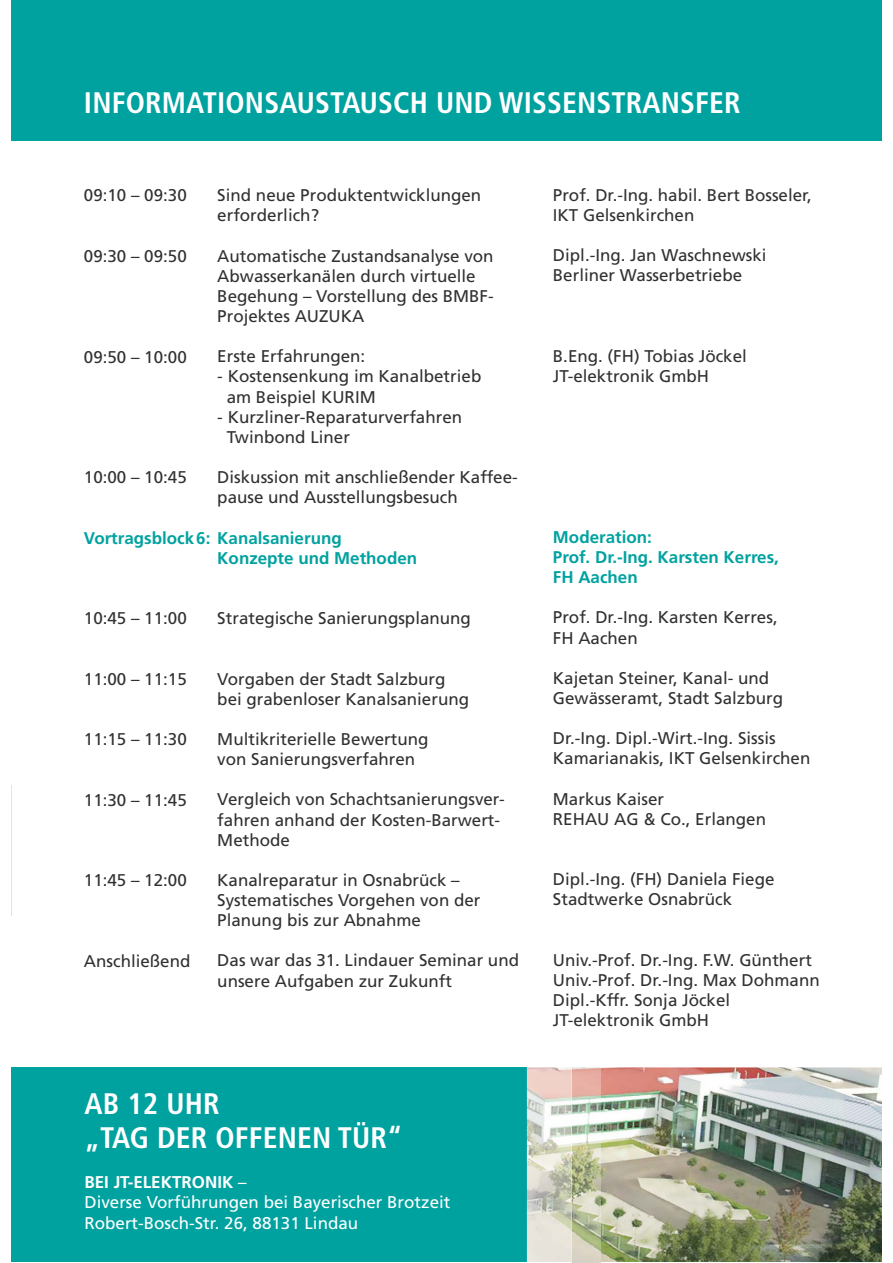
<style>
.page{position:relative;width:893px;height:1263px;background:#fff}
.page>*{position:absolute;margin:0;border:0;box-sizing:border-box;transform-origin:0 0}
.t1{font:700 condensed 29.7px/33.9px "Frutiger LT Std";letter-spacing:.005em;color:#fff}
.t2{font:16.95px/20.1px "Frutiger LT Std";color:#323031}
.t3{font:700 16.95px/20.1px "Frutiger LT Std";color:#00a2a0}
.t4{font:16.95px/20.1px "Frutiger LT Std";color:#fff}
.s1{font-weight:700}
</style>
<div class="page">
<img style="left:600px;top:1067px;width:281px;height:195px">
<div style="left:12px;top:1067px;width:515px;height:195px;background:#00a2a0"></div>
<div style="left:11px;top:0;width:870px;height:141px;background:#00a2a0"></div>
<hr style="left:11px;top:785px;width:1px;height:131px;background:#e2e3e4">
<img style="left:527px;top:1067px;width:73px;height:195px">
<img style="left:571px;top:1067px;width:1px;height:195px">
<h1 class="t1" style="left:84px;top:86px;width:658px">INFORMATIONSAUSTAUSCH UND WISSENSTRANSFER</h1>
<p class="t2" style="left:84px;top:186px;width:104px">09:10 – 09:30</p>
<p class="t2" style="left:84px;top:247px;width:104px">09:30 – 09:50</p>
<p class="t2" style="left:84px;top:347px;width:104px">09:50 – 10:00</p>
<p class="t2" style="left:84px;top:468px;width:104px">10:00 – 10:45</p>
<p class="t2" style="left:217px;top:186px;width:265px">Sind neue Produktentwicklungen erforderlich?</p>
<p class="t2" style="left:217px;top:246px;width:278px">Automatische Zustandsanalyse von<br>Abwasserkanälen durch virtuelle<br>Begehung – Vorstellung des BMBF-<br>Projektes AUZUKA</p>
<p class="t2" style="left:217px;top:347px;width:149px">Erste Erfahrungen:</p>
<p class="t2" style="left:227px;top:367px;width:256px;text-indent:-9px">- Kostensenkung im Kanalbetrieb am Beispiel KURIM</p>
<p class="t2" style="left:227px;top:408px;width:237px;text-indent:-9px">- Kurzliner-Reparaturverfahren<br>Twinbond Liner</p>
<p class="t2" style="left:217px;top:468px;width:302px">Diskussion mit anschließender Kaffee&shy;pause und Ausstellungsbesuch</p>
<p class="t3" style="left:84px;top:529px;width:259px">Vortragsblock 6: Kanalsanierung</p>
<p class="t2" style="left:84px;top:609px;width:104px">10:45 – 11:00</p>
<p class="t2" style="left:84px;top:670px;width:104px">11:00 – 11:15</p>
<p class="t2" style="left:84px;top:730px;width:104px">11:15 – 11:30</p>
<p class="t2" style="left:84px;top:790px;width:104px">11:30 – 11:45</p>
<p class="t2" style="left:84px;top:871px;width:104px">11:45 – 12:00</p>
<p class="t2" style="left:84px;top:952px;width:108px">Anschließend</p>
<p class="t3" style="left:217px;top:549px;width:201px">Konzepte und Methoden</p>
<p class="t2" style="left:217px;top:609px;width:255px">Strategische Sanierungsplanung</p>
<p class="t2" style="left:217px;top:669px;width:253px">Vorgaben der Stadt Salzburg bei grabenloser Kanalsanierung</p>
<p class="t2" style="left:217px;top:730px;width:213px">Multikriterielle Bewertung von Sanierungsverfahren</p>
<p class="t2" style="left:217px;top:790px;width:289px">Vergleich von Schachtsanierungsver&shy;fahren anhand der Kosten-Barwert-<br>Methode</p>
<p class="t2" style="left:217px;top:871px;width:265px">Kanalreparatur in Osnabrück –<br>Systematisches Vorgehen von der<br>Planung bis zur Abnahme</p>
<p class="t2" style="left:217px;top:951px;width:303px">Das war das 31. Lindauer Seminar und unsere Aufgaben zur Zukunft</p>
<h1 class="t1" style="left:84px;top:1087px;width:319px">AB 12 UHR<br>„TAG DER OFFENEN TÜR“</h1>
<p class="t4" style="left:84px;top:1173px;width:367px"><span class="s1">BEI JT-ELEKTRONIK</span> –<br>Diverse Vorführungen bei Bayerischer Brotzeit<br>Robert-Bosch-Str. 26, 88131 Lindau</p>
<p class="t2" style="left:553px;top:185px;width:260px">Prof. Dr.-Ing. habil. Bert Bosseler,<br>IKT Gelsenkirchen</p>
<p class="t2" style="left:553px;top:246px;width:215px">Dipl.-Ing. Jan Waschnewski<br>Berliner Wasserbetriebe</p>
<p class="t2" style="left:553px;top:346px;width:195px">B.Eng. (FH) Tobias Jöckel<br>JT-elektronik GmbH</p>
<p class="t3" style="left:553px;top:528px;width:227px">Moderation:<br>Prof. Dr.-Ing. Karsten Kerres,<br>FH Aachen</p>
<p class="t2" style="left:553px;top:608px;width:226px">Prof. Dr.-Ing. Karsten Kerres,<br>FH Aachen</p>
<p class="t2" style="left:553px;top:669px;width:231px">Kajetan Steiner, Kanal- und<br>Gewässeramt, Stadt Salzburg</p>
<p class="t2" style="left:553px;top:729px;width:259px">Dr.-Ing. Dipl.-Wirt.-Ing. Sissis<br>Kamarianakis, IKT Gelsenkirchen</p>
<p class="t2" style="left:553px;top:790px;width:214px">Markus Kaiser<br>REHAU AG &amp; Co., Erlangen</p>
<p class="t2" style="left:553px;top:870px;width:223px">Dipl.-Ing. (FH) Daniela Fiege<br>Stadtwerke Osnabrück</p>
<p class="t2" style="left:553px;top:951px;width:268px">Univ.-Prof. Dr.-Ing. F.W. Günthert<br>Univ.-Prof. Dr.-Ing. Max Dohmann<br>Dipl.-Kffr. Sonja Jöckel<br>JT-elektronik GmbH</p>
</div>
